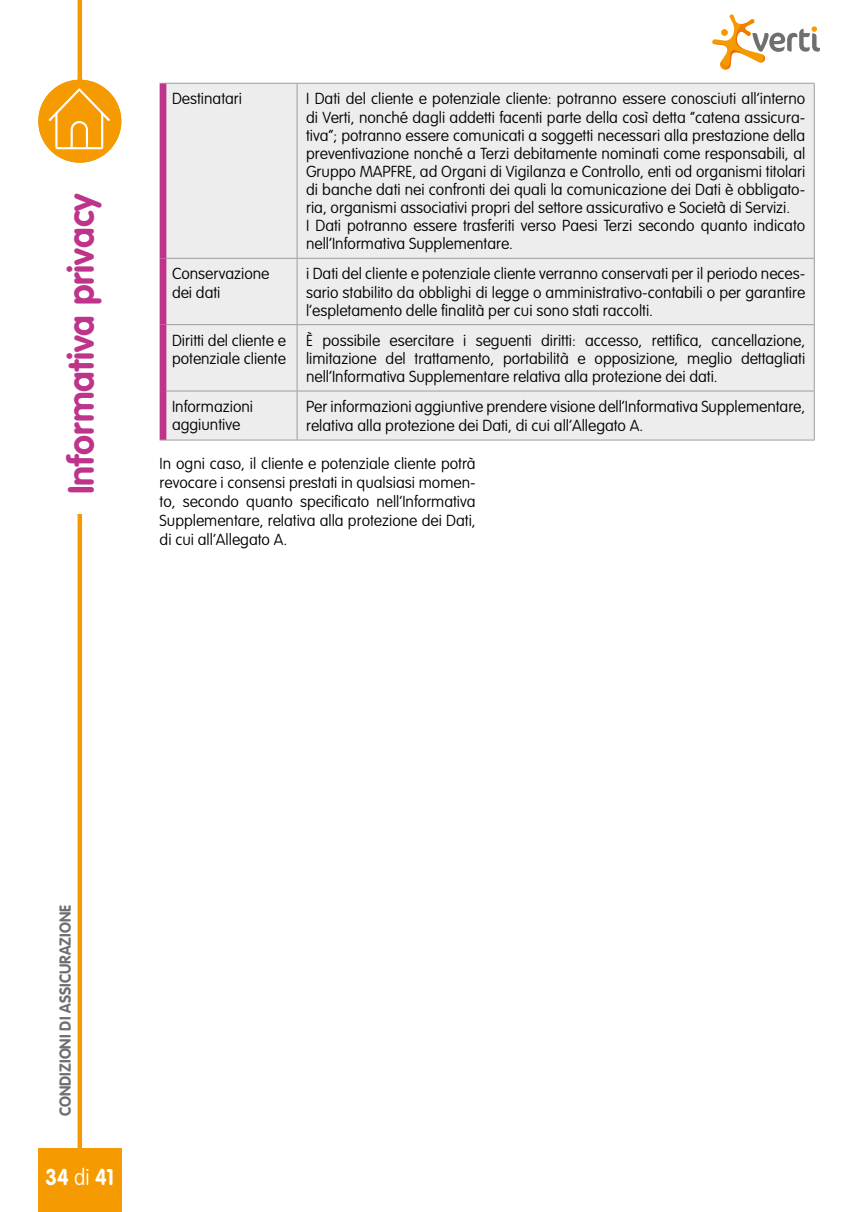
<style>
.page{position:relative;width:862px;height:1212px;background:#fff}
.page>*{position:absolute;margin:0;border:0;box-sizing:border-box;transform-origin:0 0}
.t1{font:700 36px "VAG Rounded Std";color:#be348b}
.t2{font:700 22.5px "VAG Rounded Std";color:#fff;scale:.9 1}
.t3{font:100 15.75px/18px "VAG Rounded Std";color:#000}
.t4{font:700 15.75px "VAG Rounded Std";color:#706f6f;scale:.96 1}
.s1{font-weight:100}
</style>
<div class="page">
<div style="left:38px;top:1148px;width:83px;height:64px;background:#f59a00"></div>
<div style="left:77px;top:191px;width:5px;height:957px;background:#f59a00"></div>
<div style="left:77px;top:0;width:5px;height:86px;background:#f59a00"></div>
<div style="left:38px;top:80px;width:83px;height:83px;background:#f59a00;border-radius:41px"></div>
<svg style="left:49px;top:88px;width:61px;height:61px"></svg>
<svg style="left:712px;top:14px;width:107px;height:56px"></svg>
<div style="left:166px;top:84px;width:647px;height:356px;background:#ededed"></div>
<hr style="left:159px;top:83px;width:138px;height:1px;background:#9d9d9c">
<hr style="left:297px;top:83px;width:517px;height:1px;background:#9d9d9c">
<hr style="left:296px;top:84px;width:1px;height:174px;background:#9d9d9c">
<hr style="left:813px;top:84px;width:1px;height:174px;background:#9d9d9c">
<hr style="left:166px;top:258px;width:131px;height:1px;background:#9d9d9c">
<hr style="left:297px;top:258px;width:517px;height:1px;background:#9d9d9c">
<hr style="left:296px;top:259px;width:1px;height:65px;background:#9d9d9c">
<hr style="left:813px;top:259px;width:1px;height:65px;background:#9d9d9c">
<hr style="left:166px;top:324px;width:131px;height:1px;background:#9d9d9c">
<hr style="left:297px;top:324px;width:517px;height:1px;background:#9d9d9c">
<hr style="left:296px;top:325px;width:1px;height:66px;background:#9d9d9c">
<hr style="left:813px;top:325px;width:1px;height:66px;background:#9d9d9c">
<hr style="left:166px;top:391px;width:131px;height:1px;background:#9d9d9c">
<hr style="left:297px;top:391px;width:517px;height:1px;background:#9d9d9c">
<hr style="left:296px;top:391px;width:1px;height:49px;background:#9d9d9c">
<hr style="left:813px;top:391px;width:1px;height:49px;background:#9d9d9c">
<hr style="left:159px;top:440px;width:138px;height:1px;background:#9d9d9c">
<hr style="left:297px;top:440px;width:517px;height:1px;background:#9d9d9c">
<div style="left:159px;top:84px;width:7px;height:174px;background:#be348b"></div>
<div style="left:159px;top:258px;width:7px;height:67px;background:#be348b"></div>
<div style="left:159px;top:325px;width:7px;height:66px;background:#be348b"></div>
<div style="left:159px;top:391px;width:7px;height:49px;background:#be348b"></div>
<div style="left:38px;top:166px;width:83px;height:347px;background:#fff"></div>
<h1 class="t1" style="left:60px;top:494px;width:302px;rotate:-90deg">Informativa privacy</h1>
<p class="t3" style="left:172px;top:90px;width:71px">Destinatari</p>
<p class="t3" style="left:306px;top:90px;width:500px">I Dati del cliente e potenziale cliente: potranno essere conosciuti all’interno di Verti, nonché dagli addetti facenti parte della così detta “catena assicura&shy;tiva”; potranno essere comunicati a soggetti necessari alla prestazione della preventivazione nonché a Terzi debitamente nominati come responsabili, al Gruppo MAPFRE, ad Organi di Vigilanza e Controllo, enti od organismi titolari di banche dati nei confronti dei quali la comunicazione dei Dati è obbligato&shy;ria, organismi associativi propri del settore assicurativo e Società di Servizi.<br>I Dati potranno essere trasferiti verso Paesi Terzi secondo quanto indicato nell’Informativa Supplementare.</p>
<p class="t3" style="left:172px;top:265px;width:99px">Conservazione dei dati</p>
<p class="t3" style="left:306px;top:265px;width:500px;text-align:justify">i Dati del cliente e potenziale cliente verranno conservati per il periodo neces&shy;sario stabilito da obblighi di legge o amministrativo-contabili o per garantire l’espletamento delle finalità per cui sono stati raccolti.</p>
<p class="t3" style="left:172px;top:331px;width:115px">Diritti del cliente e potenziale cliente</p>
<p class="t3" style="left:306px;top:331px;width:500px;text-align:justify">È possibile esercitare i seguenti diritti: accesso, rettifica, cancellazione, limitazione del trattamento, portabilità e opposizione, meglio dettagliati nell’Informativa Supplementare relativa alla protezione dei dati.</p>
<p class="t3" style="left:172px;top:398px;width:83px">Informazioni aggiuntive</p>
<p class="t3" style="left:306px;top:397px;width:500px;line-height:18.9px">Per informazioni aggiuntive prendere visione dell’Informativa Supplementare, relativa alla protezione dei Dati, di cui all’Allegato A.</p>
<p class="t3" style="left:159px;top:454px;width:317px;line-height:18.9px;text-align:justify">In ogni caso, il cliente e potenziale cliente potrà revocare i consensi prestati in qualsiasi momen&shy;to, secondo quanto specificato nell’Informativa Supplementare, relativa alla protezione dei Dati, di cui all’Allegato A.</p>
<p class="t4" style="left:56px;top:1116px;width:222px;rotate:-90deg">CONDIZIONI DI ASSICURAZIONE</p>
<h2 class="t2" style="left:45px;top:1163px;width:78px">34 <span class="s1">di</span> 41</h2>
</div>
